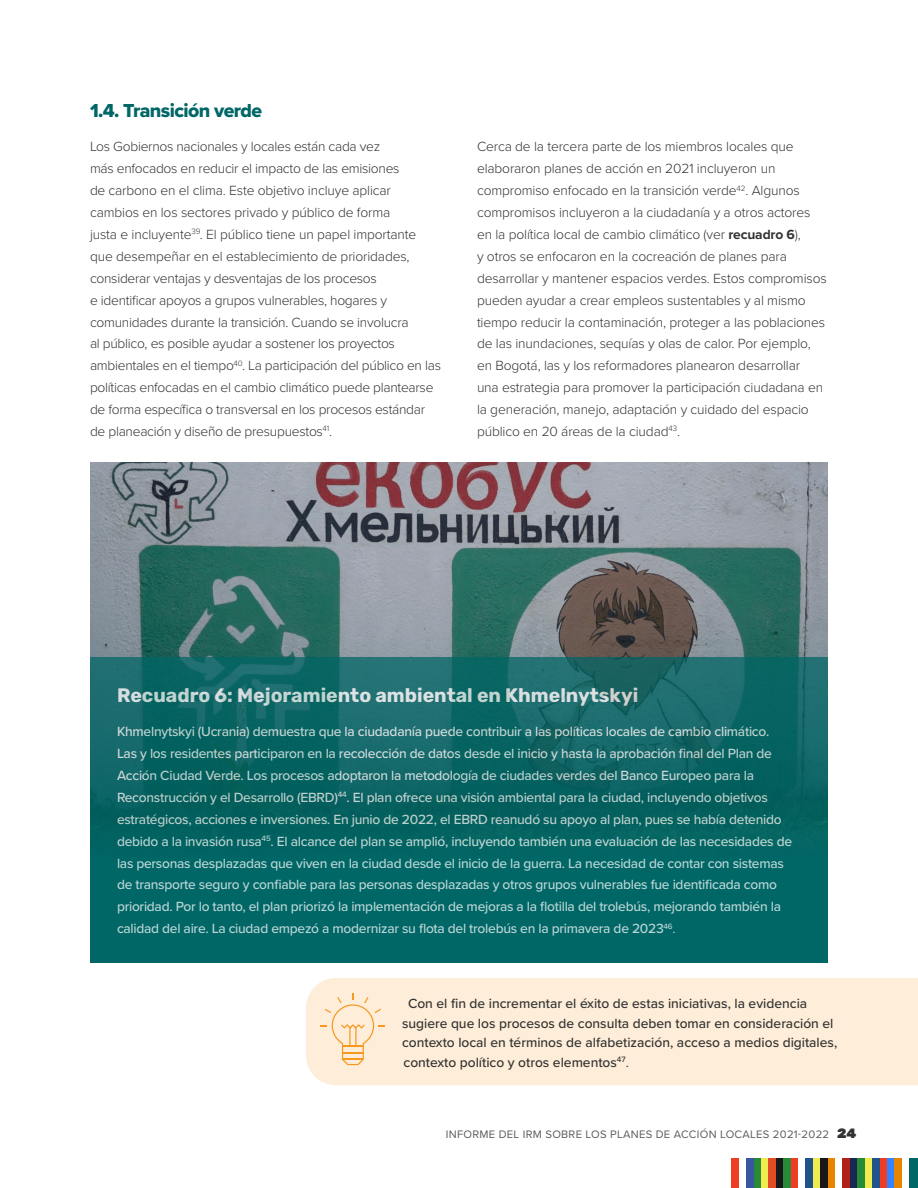
<style>
.page{position:relative;width:918px;height:1188px;background:#fff}
.page>*{position:absolute;margin:0;border:0;box-sizing:border-box;transform-origin:0 0}
.t1{font:700 19.5px "Rubik";color:#fff}
.Heading_5{font:19.5px "Proxima Nova Extrabld";letter-spacing:-.03em;color:#066}
.Body_Copy{font:300 13.8px/21.9px "Proxima Nova";letter-spacing:-.01em;color:#323332}
.t2{font:500 13.8px/21.9px "Proxima Nova";letter-spacing:-.02em;color:#fff}
.light_bulb_text{font:500 13.8px/19.5px "Proxima Nova";color:#323332}
.t3{font:11.25px "Proxima Nova";letter-spacing:.025em;color:#5f5b5a}
.s1{font-weight:700}
.s2{font-weight:400}
.s3{font-family:"Rubik";font-weight:900;font-size:13.5px;color:#323332}
</style>
<div class="page">
<img style="left:90px;top:463px;width:738px;height:194px">
<div style="left:306px;top:978px;width:612px;height:107px;background:#feedd8"></div>
<svg style="left:321px;top:994px;width:64px;height:71px;background:#fde4c5"></svg>
<svg style="left:90px;top:657px;width:738px;height:306px;background:#086565"></svg>
<div style="left:732px;top:1158px;width:7px;height:30px;background:#ef3c24"></div>
<div style="left:746px;top:1158px;width:8px;height:30px;background:#3954a1"></div>
<div style="left:754px;top:1158px;width:7px;height:30px;background:#278a34"></div>
<div style="left:761px;top:1158px;width:8px;height:30px;background:#f1eb52"></div>
<div style="left:769px;top:1158px;width:7px;height:30px;background:#e04d25"></div>
<div style="left:776px;top:1158px;width:7px;height:30px;background:#191717"></div>
<div style="left:783px;top:1158px;width:8px;height:30px;background:#278a34"></div>
<div style="left:791px;top:1158px;width:7px;height:30px;background:#ef3c24"></div>
<div style="left:806px;top:1158px;width:7px;height:30px;background:#1f5389"></div>
<div style="left:813px;top:1158px;width:8px;height:30px;background:#f1eb52"></div>
<div style="left:821px;top:1158px;width:7px;height:30px;background:#191717"></div>
<div style="left:828px;top:1158px;width:7px;height:30px;background:#e88500"></div>
<div style="left:843px;top:1158px;width:7px;height:30px;background:#b02119"></div>
<div style="left:850px;top:1158px;width:8px;height:30px;background:#1a2751"></div>
<div style="left:858px;top:1158px;width:7px;height:30px;background:#278a34"></div>
<div style="left:865px;top:1158px;width:7px;height:30px;background:#f1eb52"></div>
<div style="left:872px;top:1158px;width:8px;height:30px;background:#1f5389"></div>
<div style="left:880px;top:1158px;width:7px;height:30px;background:#ef3c24"></div>
<div style="left:887px;top:1158px;width:8px;height:30px;background:#3385ff"></div>
<div style="left:895px;top:1158px;width:7px;height:30px;background:#e88500"></div>
<div style="left:910px;top:1158px;width:8px;height:30px;background:#066"></div>
<p class="Heading_5" style="left:90px;top:96px;width:174px">1.4. Transición verde</p>
<p class="Body_Copy" style="left:90px;top:135px;width:353px">Los Gobiernos nacionales y locales están cada vez<br>más enfocados en reducir el impacto de las emisiones<br>de carbono en el clima. Este objetivo incluye aplicar cambios en los sectores privado y público de forma<br>justa e incluyente<sup>39</sup>. El público tiene un papel importante que desempeñar en el establecimiento de prioridades, considerar ventajas y desventajas de los procesos<br>e identificar apoyos a grupos vulnerables, hogares y comunidades durante la transición. Cuando se involucra<br>al público, es posible ayudar a sostener los proyectos ambientales en el tiempo<sup>40</sup>. La participación del público en las políticas enfocadas en el cambio climático puede plantearse de forma específica o transversal en los procesos estándar de planeación y diseño de presupuestos<sup>41</sup>.</p>
<p class="Body_Copy" style="left:477px;top:135px;width:351px">Cerca de la tercera parte de los miembros locales que elaboraron planes de acción en 2021 incluyeron un compromiso enfocado en la transición verde<sup>42</sup>. Algunos compromisos incluyeron a la ciudadanía y a otros actores en la política local de cambio climático (ver <span class="s1">recuadro 6</span>),<br>y otros se enfocaron en la cocreación de planes para desarrollar y mantener espacios verdes. Estos compromisos pueden ayudar a crear empleos sustentables y al mismo tiempo reducir la contaminación, proteger a las poblaciones de las inundaciones, sequías y olas de calor. Por ejemplo, en Bogotá, las y los reformadores planearon desarrollar<br>una estrategia para promover la participación ciudadana en la generación, manejo, adaptación y cuidado del espacio público en 20 áreas de la ciudad<sup>43</sup>.</p>
<h1 class="t1" style="left:117px;top:684px;width:523px">Recuadro 6: Mejoramiento ambiental en Khmelnytskyi</h1>
<p class="t2" style="left:117px;top:720px;width:677px">Khmelnytskyi (Ucrania) demuestra que la ciudadanía puede contribuir a las políticas locales de cambio climático.<br>Las y los residentes participaron en la recolección de datos desde el inicio y hasta la aprobación final del Plan de Acción Ciudad Verde. Los procesos adoptaron la metodología de ciudades verdes del Banco Europeo para la Reconstrucción y el Desarrollo (EBRD)<sup>44</sup>. El plan ofrece una visión ambiental para la ciudad, incluyendo objetivos estratégicos, acciones e inversiones. En junio de 2022, el EBRD reanudó su apoyo al plan, pues se había detenido debido a la invasión rusa<sup>45</sup>. El alcance del plan se amplió, incluyendo también una evaluación de las necesidades de las personas desplazadas que viven en la ciudad desde el inicio de la guerra. La necesidad de contar con sistemas de transporte seguro y confiable para las personas desplazadas y otros grupos vulnerables fue identificada como prioridad. Por lo tanto, el plan priorizó la implementación de mejoras a la flotilla del trolebús, mejorando también la calidad del aire. La ciudad empezó a modernizar su flota del trolebús en la primavera de 2023<sup>46</sup><span class="s2">.</span></p>
<p class="light_bulb_text" style="left:402px;top:994px;width:437px;text-indent:6px">Con el fin de incrementar el éxito de estas iniciativas, la evidencia sugiere que los procesos de consulta deben tomar en consideración el contexto local en términos de alfabetización, acceso a medios digitales, contexto político y otros elementos<sup>47</sup><span class="s2">.</span></p>
<p class="t3" style="left:446px;top:1125px;width:412px">INFORME DEL IRM SOBRE LOS PLANES DE ACCIÓN LOCALES 2021-2022 <span class="s3">24</span></p>
</div>
